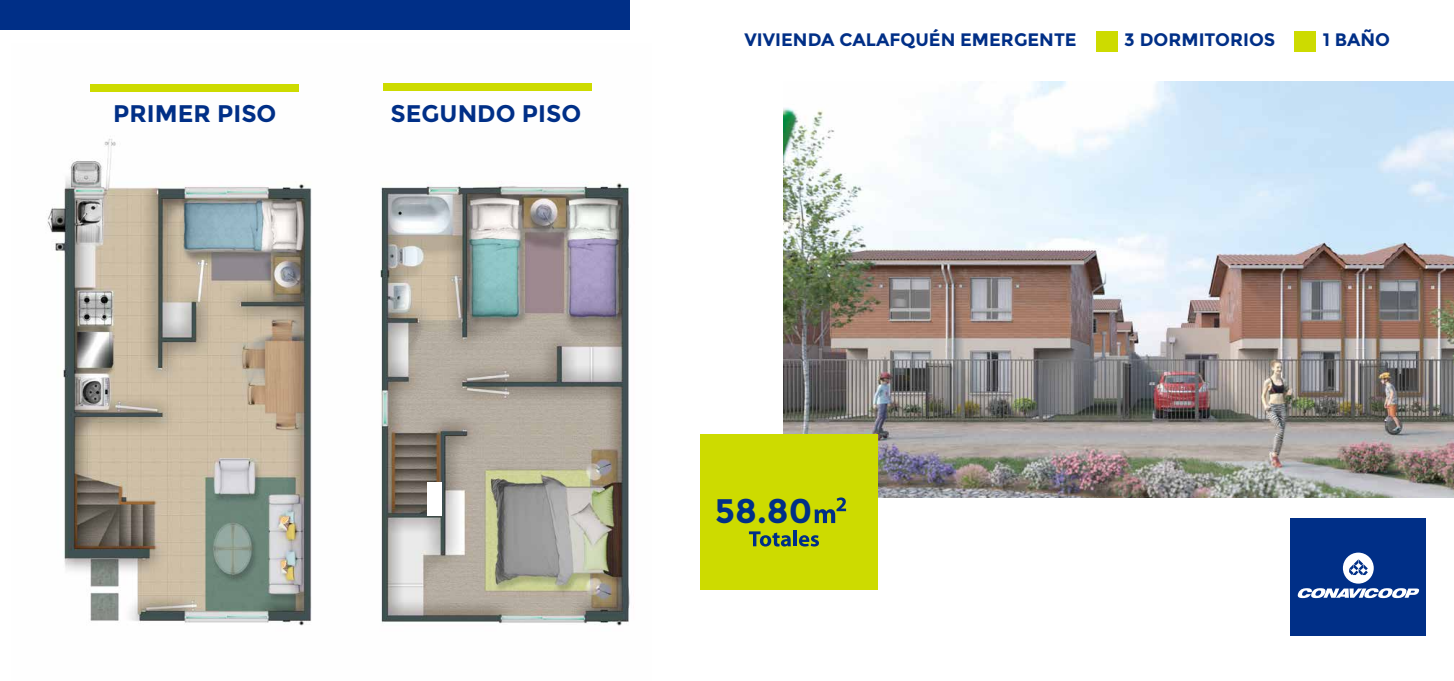
<style>
.page{position:relative;width:1454px;height:681px;background:#fff}
.page>*{position:absolute;margin:0;border:0;box-sizing:border-box;transform-origin:0 0}
.t1{font:700 34px "Montserrat";color:#002f87}
.t2{font:700 24px "Montserrat";color:#002f87}
.t3{font:700 18px "Montserrat";color:#002f87}
</style>
<div class="page">
<img style="left:47px;top:83px;width:583px;height:543px">
<img style="left:783px;top:81px;width:670px;height:416px">
<div style="left:700px;top:434px;width:177px;height:155px;background:#cddb00"></div>
<div style="left:0;top:0;width:629px;height:30px;background:#002f87"></div>
<svg style="left:749px;top:531px;width:41px;height:15px"></svg>
<hr style="left:793px;top:530px;width:3px;height:16px;background:#002f87">
<svg style="left:798px;top:535px;width:21px;height:11px"></svg>
<svg style="left:814px;top:497px;width:32px;height:26px"></svg>
<div style="left:1290px;top:518px;width:136px;height:117px;background:#002f87"></div>
<div style="left:1342px;top:552px;width:31px;height:31px;background:#fff;border-radius:50%"></div>
<svg style="left:1349px;top:559px;width:18px;height:15px"></svg>
<svg style="left:1297px;top:588px;width:122px;height:9px"></svg>
<div style="left:1096px;top:31px;width:21px;height:20px;background:#cddb00"></div>
<div style="left:1294px;top:31px;width:21px;height:20px;background:#cddb00"></div>
<div style="left:90px;top:84px;width:209px;height:8px;background:#cddb00"></div>
<div style="left:383px;top:84px;width:209px;height:7px;background:#cddb00"></div>
<div style="left:427px;top:482px;width:15px;height:34px;background:#fff"></div>
<h2 class="t2" style="left:113px;top:99px;width:165px">PRIMER PISO</h2>
<h2 class="t2" style="left:390px;top:99px;width:192px">SEGUNDO PISO</h2>
<p class="t3" style="left:744px;top:29px;width:333px">VIVIENDA CALAFQUÉN EMERGENTE</p>
<p class="t3" style="left:1124px;top:29px;width:152px">3 DORMITORIOS</p>
<p class="t3" style="left:1322px;top:29px;width:69px">1 BAÑO</p>
<h1 class="t1" style="left:715px;top:490px;width:99px">58.80</h1>
</div>
